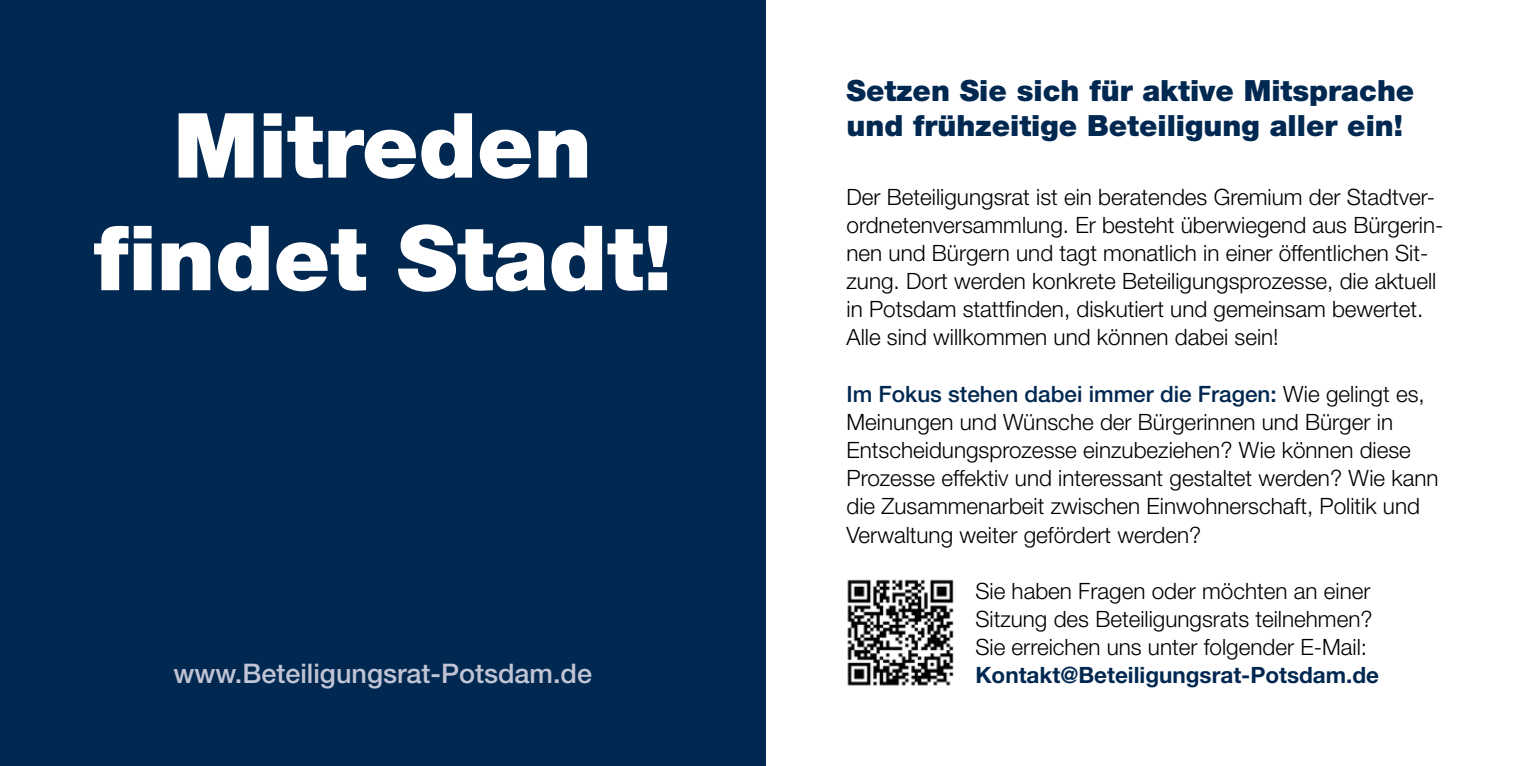
<style>
.page{position:relative;width:1531px;height:766px;background:#fff}
.page>*{position:absolute;margin:0;border:0;box-sizing:border-box;transform-origin:0 0}
.t1{font:900 29.25px/35.1px "Helvetica Neue LT Std";color:#002851}
.t2{font:500 27px "Helvetica Neue LT Std";color:#c1c4d4}
.t3{font:300 22.5px/28.1px "Helvetica Neue LT Std";color:#000}
.t4{font:700 22.5px "Helvetica Neue LT Std";color:#002851}
.s1{font-weight:500;color:#002851}
</style>
<div class="page">
<div style="left:0;top:0;width:765px;height:765px;background:#002851"></div>
<svg style="left:94px;top:224px;width:573px;height:67px"></svg>
<svg style="left:179px;top:113px;width:408px;height:66px"></svg>
<img style="left:847px;top:579px;width:106px;height:106px">
<p class="t2" style="left:173px;top:657px;width:420px">www.Beteiligungsrat-Potsdam.de</p>
<h1 class="t1" style="left:846px;top:73px;width:569px">Setzen Sie sich für aktive Mitsprache und frühzeitige Beteiligung aller ein!</h1>
<p class="t3" style="left:846px;top:182px;width:598px">Der Beteiligungsrat ist ein beratendes Gremium der Stadtver&shy;ordnetenversammlung. Er besteht überwiegend aus Bürgerin&shy;nen und Bürgern und tagt monatlich in einer öffentlichen Sit&shy;zung. Dort werden konkrete Beteiligungsprozesse, die aktuell in Potsdam stattfinden, diskutiert und gemeinsam bewertet.<br>Alle sind willkommen und können dabei sein!</p>
<p class="t3" style="left:846px;top:379px;width:593px"><span class="s1">Im Fokus stehen dabei immer die Fragen:</span> Wie gelingt es, Meinungen und Wünsche der Bürgerinnen und Bürger in Entscheidungsprozesse einzubeziehen? Wie können diese Prozesse effektiv und interessant gestaltet werden? Wie kann die Zusammenarbeit zwischen Einwohnerschaft, Politik und Verwaltung weiter gefördert werden?</p>
<p class="t3" style="left:975px;top:576px;width:399px;text-align:justify">Sie haben Fragen oder möchten an einer Sitzung des Beteiligungsrats teilnehmen?<br>Sie erreichen uns unter folgender E-Mail:</p>
<p class="t4" style="left:975px;top:661px;width:405px">Kontakt@Beteiligungsrat-Potsdam.de</p>
</div>
